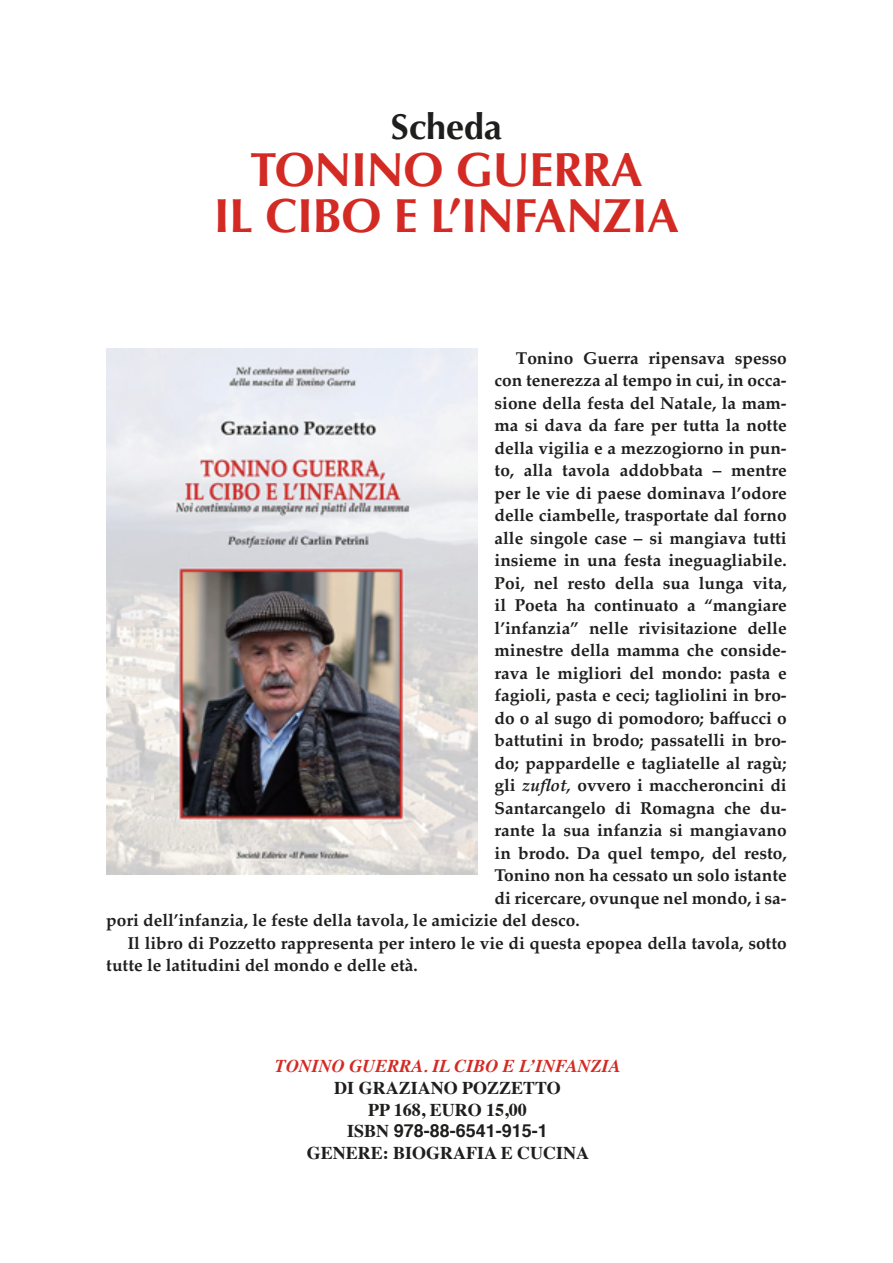
<style>
.page{position:relative;width:893px;height:1263px;background:#fff}
.page>*{position:absolute;margin:0;border:0;box-sizing:border-box;transform-origin:0 0}
.t1{font:700 48px/46.5px "Optima";letter-spacing:-.01em;color:#d42a24;text-align:center}
.t2{font:700 36px "Optima";color:#1e1e1d}
.t3{font:700 18px/21.6px "Times";color:#1e1e1d;text-align:center}
.t4{font:italic 700 18px "Times";color:#d42a24}
.t5{font:700 18px "Helvetica";color:#1e1e1d}
.t6{font:700 17.25px "Palatino";color:#1e1e1d}
.s1{font-style:italic}
.s2{font-family:"Times"}
</style>
<div class="page">
<img style="left:106px;top:349px;width:372px;height:526px">
<h2 class="t2" style="left:391px;top:106px;width:113px">Scheda</h2>
<h1 class="t1" style="left:214px;top:147px;width:467px">TONINO GUERRA<br>IL CIBO E L’INFANZIA</h1>
<p class="t6" style="left:516px;top:343px;width:272px">Tonino Guerra ripensava spesso</p>
<p class="t6" style="left:495px;top:365px;width:294px">con tenerezza al tempo in cui, in occa-</p>
<p class="t6" style="left:495px;top:388px;width:294px">sione della festa del Natale, la mam-</p>
<p class="t6" style="left:495px;top:410px;width:294px">ma si dava da fare per tutta la notte</p>
<p class="t6" style="left:495px;top:433px;width:294px">della vigilia e a mezzogiorno in pun-</p>
<p class="t6" style="left:495px;top:455px;width:294px">to, alla tavola addobbata – mentre</p>
<p class="t6" style="left:495px;top:478px;width:294px">per le vie di paese dominava l’odore</p>
<p class="t6" style="left:495px;top:500px;width:294px">delle ciambelle, trasportate dal forno</p>
<p class="t6" style="left:495px;top:523px;width:294px">alle singole case – si mangiava tutti</p>
<p class="t6" style="left:495px;top:545px;width:294px">insieme in una festa ineguagliabile.</p>
<p class="t6" style="left:495px;top:568px;width:294px">Poi, nel resto della sua lunga vita,</p>
<p class="t6" style="left:495px;top:590px;width:294px">il Poeta ha continuato a “mangiare</p>
<p class="t6" style="left:495px;top:613px;width:294px">l’infanzia” nelle rivisitazione delle</p>
<p class="t6" style="left:495px;top:635px;width:294px">minestre della mamma che conside-</p>
<p class="t6" style="left:495px;top:658px;width:294px">rava le migliori del mondo: pasta e</p>
<p class="t6" style="left:495px;top:680px;width:294px">fagioli, pasta e ceci; tagliolini in bro-</p>
<p class="t6" style="left:495px;top:703px;width:294px">do o al sugo di pomodoro; baffucci o</p>
<p class="t6" style="left:495px;top:725px;width:294px">battutini in brodo; passatelli in bro-</p>
<p class="t6" style="left:495px;top:748px;width:294px">do; pappardelle e tagliatelle al ragù;</p>
<p class="t6" style="left:495px;top:770px;width:294px">gli <span class="s1">zuflot,</span> ovvero i maccheroncini di</p>
<p class="t6" style="left:495px;top:793px;width:294px">Santarcangelo di Romagna che du-</p>
<p class="t6" style="left:495px;top:815px;width:294px">rante la sua infanzia si mangiavano</p>
<p class="t6" style="left:495px;top:838px;width:294px">in brodo. Da quel tempo, del resto,</p>
<p class="t6" style="left:495px;top:860px;width:294px">Tonino non ha cessato un solo istante</p>
<p class="t6" style="left:495px;top:883px;width:294px">di ricercare, ovunque nel mondo, i sa-</p>
<p class="t6" style="left:106px;top:905px;width:475px">pori dell’infanzia, le feste della tavola, le amicizie del desco.</p>
<p class="t6" style="left:128px;top:928px;width:661px">Il libro di Pozzetto rappresenta per intero le vie di questa epopea della tavola, sotto</p>
<p class="t6" style="left:106px;top:950px;width:313px">tutte le latitudini del mondo e delle età.</p>
<p class="t4" style="left:275px;top:1049px;width:347px">TONINO GUERRA. IL CIBO E L’INFANZIA</p>
<p class="t3" style="left:334px;top:1075px;width:228px">DI GRAZIANO POZZETTO<br>PP 168, EURO 15,00</p>
<p class="t5" style="left:347px;top:1116px;width:202px"><span class="s2">ISBN</span> 978-88-6541-915-1</p>
<p class="t3" style="left:307px;top:1140px;width:284px">GENERE: BIOGRAFIA E CUCINA</p>
</div>
